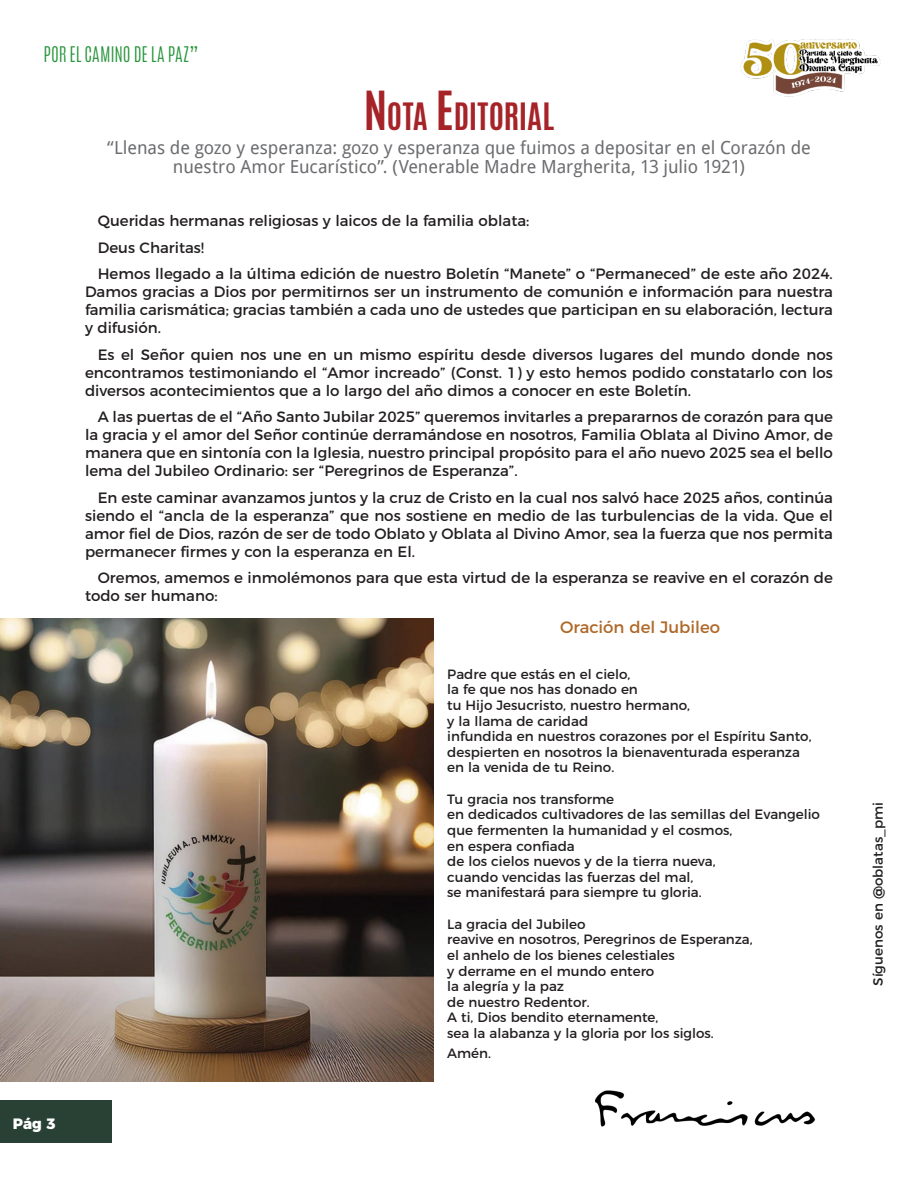
<style>
.page{position:relative;width:918px;height:1188px;background:#fff}
.page>*{position:absolute;margin:0;border:0;box-sizing:border-box;transform-origin:0 0}
.Títulos_Antonio_30{font:700 31.5px "Antonio";color:#a62328}
.Explicación_DroidSan{font:18px/19.5px "Droid Sans";letter-spacing:-.005em;color:#6c6d70;text-align:center}
.t1{font:300 18px "Antonio";color:#26943a}
.Montserrat_párrafo_1{font:16.5px "Montserrat";color:#af6827}
.t2{font:15px/18px "Montserrat";color:#231f20;text-align:justify}
.t3{font:800 15px "Montserrat";color:#fff}
.Montserrat_párrafo_1-2{font:13.5px "Montserrat";color:#231f20}
.s1{font-size:45px}
</style>
<div class="page">
<div style="left:0;top:1100px;width:112px;height:43px;background:#294134"></div>
<img style="left:740px;top:39px;width:141px;height:58px">
<img style="left:595px;top:1090px;width:220px;height:37px">
<img style="left:0;top:618px;width:434px;height:464px">
<p class="t1" style="left:43px;top:42px;width:157px">POR EL CAMINO DE LA PAZ”</p>
<p class="t3" style="left:13px;top:1111px;width:44px">Pág 3</p>
<p class="Títulos_Antonio_30" style="left:364px;top:93px;width:192px"><span class="s1">N</span>OTA <span class="s1">E</span>DITORIAL</p>
<p class="Explicación_DroidSan" style="left:107px;top:138px;width:705px">“Llenas de gozo y esperanza: gozo y esperanza que fuimos a depositar en el Corazón de nuestro Amor Eucarístico”. (Venerable Madre Margherita, 13 julio 1921)</p>
<p class="t2" style="left:98px;top:211px;width:433px">Queridas hermanas religiosas y laicos de la familia oblata:</p>
<p class="t2" style="left:98px;top:237px;width:108px">Deus Charitas!</p>
<p class="t2" style="left:85px;top:264px;width:749px;text-indent:13px">Hemos llegado a la última edición de nuestro Boletín “Manete” o “Permaneced” de este año 2024.<br>Damos gracias a Dios por permitirnos ser un instrumento de comunión e información para nuestra familia carismática; gracias también a cada uno de ustedes que participan en su elaboración, lectura y difusión.</p>
<p class="t2" style="left:85px;top:344px;width:749px;text-indent:13px">Es el Señor quien nos une en un mismo espíritu desde diversos lugares del mundo donde nos encontramos testimoniando el “Amor increado” (Const. 1) y esto hemos podido constatarlo con los diversos acontecimientos que a lo largo del año dimos a conocer en este Boletín.</p>
<p class="t2" style="left:85px;top:407px;width:749px;text-indent:13px">A las puertas de el “Año Santo Jubilar 2025” queremos invitarles a prepararnos de corazón para que la gracia y el amor del Señor continúe derramándose en nosotros, Familia Oblata al Divino Amor, de manera que en sintonía con la Iglesia, nuestro principal propósito para el año nuevo 2025 sea el bello lema del Jubileo Ordinario: ser “Peregrinos de Esperanza”.</p>
<p class="t2" style="left:85px;top:487px;width:750px;text-indent:13px">En este caminar avanzamos juntos y la cruz de Cristo en la cual nos salvó hace 2025 años, continúa siendo el “ancla de la esperanza” que nos sostiene en medio de las turbulencias de la vida. Que el amor fiel de Dios, razón de ser de todo Oblato y Oblata al Divino Amor, sea la fuerza que nos permita permanecer firmes y con la esperanza en El.</p>
<p class="t2" style="left:85px;top:568px;width:749px;text-indent:13px">Oremos, amemos e inmolémonos para que esta virtud de la esperanza se reavive en el corazón de todo ser humano:</p>
<p class="Montserrat_párrafo_1" style="left:560px;top:614px;width:161px">Oración del Jubileo</p>
<p class="Montserrat_párrafo_1-2" style="left:447px;top:663px;width:185px">Padre que estás en el cielo,</p>
<p class="Montserrat_párrafo_1-2" style="left:447px;top:679px;width:192px">la fe que nos has donado en</p>
<p class="Montserrat_párrafo_1-2" style="left:447px;top:694px;width:244px">tu Hijo Jesucristo, nuestro hermano,</p>
<p class="Montserrat_párrafo_1-2" style="left:447px;top:710px;width:142px">y la llama de caridad</p>
<p class="Montserrat_párrafo_1-2" style="left:447px;top:726px;width:366px">infundida en nuestros corazones por el Espíritu Santo,</p>
<p class="Montserrat_párrafo_1-2" style="left:447px;top:741px;width:354px">despierten en nosotros la bienaventurada esperanza</p>
<p class="Montserrat_párrafo_1-2" style="left:447px;top:757px;width:169px">en la venida de tu Reino.</p>
<p class="Montserrat_párrafo_1-2" style="left:447px;top:788px;width:168px">Tu gracia nos transforme</p>
<p class="Montserrat_párrafo_1-2" style="left:447px;top:804px;width:374px">en dedicados cultivadores de las semillas del Evangelio</p>
<p class="Montserrat_párrafo_1-2" style="left:447px;top:819px;width:287px">que fermenten la humanidad y el cosmos,</p>
<p class="Montserrat_párrafo_1-2" style="left:447px;top:835px;width:129px">en espera confiada</p>
<p class="Montserrat_párrafo_1-2" style="left:447px;top:851px;width:270px">de los cielos nuevos y de la tierra nueva,</p>
<p class="Montserrat_párrafo_1-2" style="left:447px;top:866px;width:248px">cuando vencidas las fuerzas del mal,</p>
<p class="Montserrat_párrafo_1-2" style="left:447px;top:882px;width:256px">se manifestará para siempre tu gloria.</p>
<p class="Montserrat_párrafo_1-2" style="left:447px;top:913px;width:140px">La gracia del Jubileo</p>
<p class="Montserrat_párrafo_1-2" style="left:447px;top:929px;width:307px">reavive en nosotros, Peregrinos de Esperanza,</p>
<p class="Montserrat_párrafo_1-2" style="left:447px;top:944px;width:229px">el anhelo de los bienes celestiales</p>
<p class="Montserrat_párrafo_1-2" style="left:447px;top:960px;width:209px">y derrame en el mundo entero</p>
<p class="Montserrat_párrafo_1-2" style="left:447px;top:976px;width:118px">la alegría y la paz</p>
<p class="Montserrat_párrafo_1-2" style="left:447px;top:991px;width:144px">de nuestro Redentor.</p>
<p class="Montserrat_párrafo_1-2" style="left:447px;top:1007px;width:213px">A ti, Dios bendito eternamente,</p>
<p class="Montserrat_párrafo_1-2" style="left:447px;top:1022px;width:268px">sea la alabanza y la gloria por los siglos.</p>
<p class="Montserrat_párrafo_1-2" style="left:447px;top:1043px;width:45px">Amén.</p>
<p class="Montserrat_párrafo_1-2" style="left:867px;top:986px;width:185px;rotate:-90deg">Síguenos en @oblatas_pmi</p>
</div>
